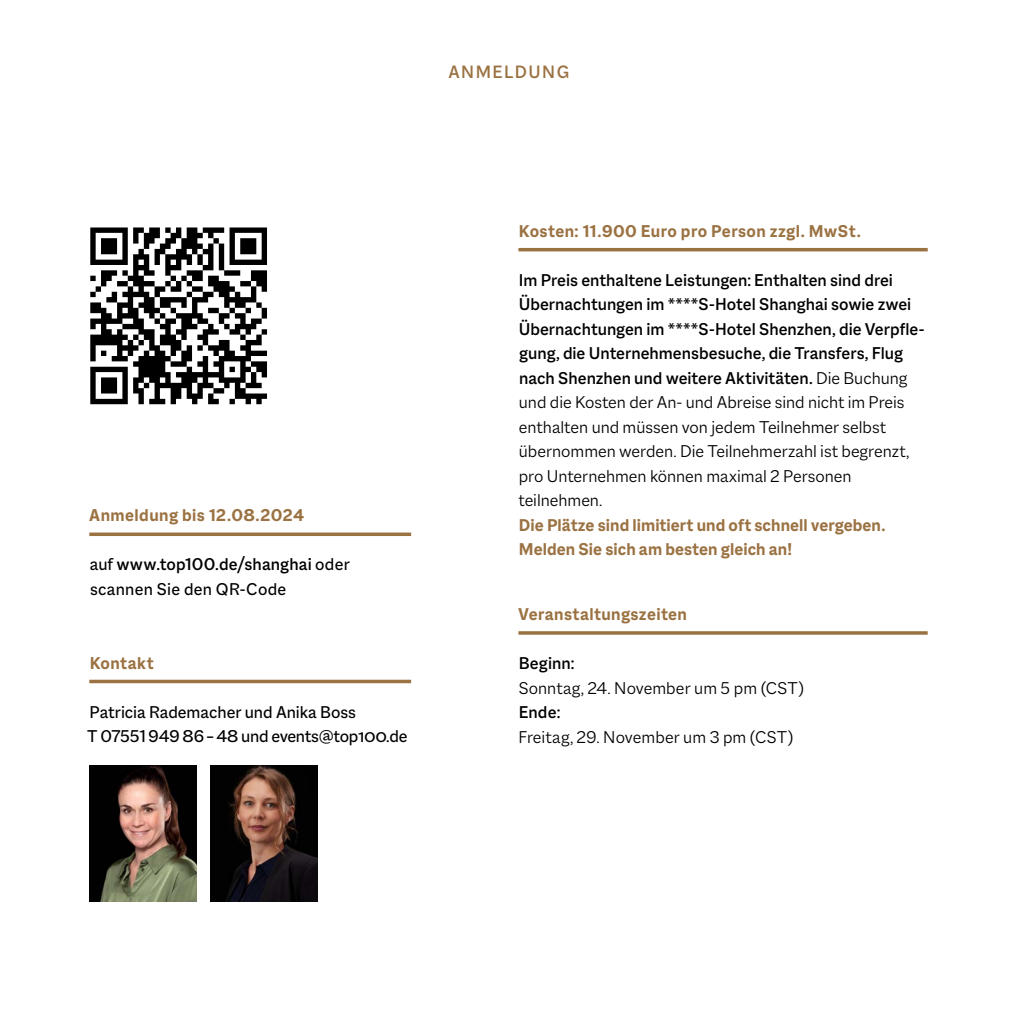
<style>
.page{position:relative;width:1017px;height:1017px;background:#fff}
.page>*{position:absolute;margin:0;border:0;box-sizing:border-box;transform-origin:0 0}
.t1{font:500 19.25px "Macklin Sans";letter-spacing:.075em;color:#9b7242}
.t2{font:500 18.38px/24.5px "Macklin Sans";color:#000}
.t3{font:700 18.38px/24.5px "Macklin Sans";letter-spacing:.015em;color:#9b7242}
.t4{font:18.38px/24.5px "Macklin Sans";color:#000}
.t5{font:300 18.38px "Macklin Sans";letter-spacing:.005em;color:#000}
.s1{font-weight:500}
.s2{font-weight:300}
</style>
<div class="page">
<hr style="left:89px;top:533px;width:322px;height:3px;background:#9b7242">
<hr style="left:89px;top:680px;width:322px;height:3px;background:#9b7242">
<img style="left:89px;top:765px;width:108px;height:137px">
<img style="left:210px;top:765px;width:108px;height:137px">
<hr style="left:518px;top:248px;width:410px;height:3px;background:#9b7242">
<svg style="left:518px;top:631px;width:410px;height:4px"></svg>
<svg style="left:90px;top:227px;width:177px;height:177px"></svg>
<p class="t1" style="left:448px;top:60px;width:122px">an meldung</p>
<p class="t1" style="left:450px;top:61px;width:122px">ANMELDUNG</p>
<p class="t3" style="left:91px;top:504px;width:216px">Anmeldung bis 12.08.2024</p>
<p class="t4" style="left:92px;top:553px;width:261px">auf <span class="s1">www.top100.de/shanghai</span> oder scannen Sie den QR-Code</p>
<p class="t3" style="left:91px;top:652px;width:66px">Kontakt</p>
<p class="t4" style="left:89px;top:701px;width:322px">Patricia Rademacher und Anika Boss<br>T 07551 949 86 – 48 und events@top100.de</p>
<p class="t3" style="left:520px;top:220px;width:343px">Kosten: 11.900 Euro pro Person zzgl. MwSt.</p>
<p class="t2" style="left:520px;top:269px;width:407px">Im Preis enthaltene Leistungen: Enthalten sind drei Übernachtungen im ****S-Hotel Shanghai sowie zwei Übernachtungen im ****S-Hotel Shenzhen, die Verpfle&shy;gung, die Unternehmensbesuche, die Transfers, Flug nach Shenzhen und weitere Aktivitäten. <span class="s2">Die Buchung und die Kosten der An- und Abreise sind nicht im Preis enthalten und müssen von jedem Teilnehmer selbst übernommen werden. Die Teilnehmerzahl ist begrenzt, pro Unternehmen können maximal 2 Personen teilnehmen.</span></p>
<p class="t3" style="left:520px;top:514px;width:368px">Die Plätze sind limitiert und oft schnell vergeben.<br>Melden Sie sich am besten gleich an!</p>
<p class="t3" style="left:520px;top:603px;width:171px">Veranstaltungszeiten</p>
<p class="t2" style="left:520px;top:652px;width:57px">Beginn:</p>
<p class="t5" style="left:520px;top:678px;width:287px">Sonntag, 24. November um 5 pm (CST)</p>
<p class="t2" style="left:520px;top:701px;width:43px">Ende:</p>
<p class="t5" style="left:520px;top:727px;width:276px">Freitag, 29. November um 3 pm (CST)</p>
</div>
